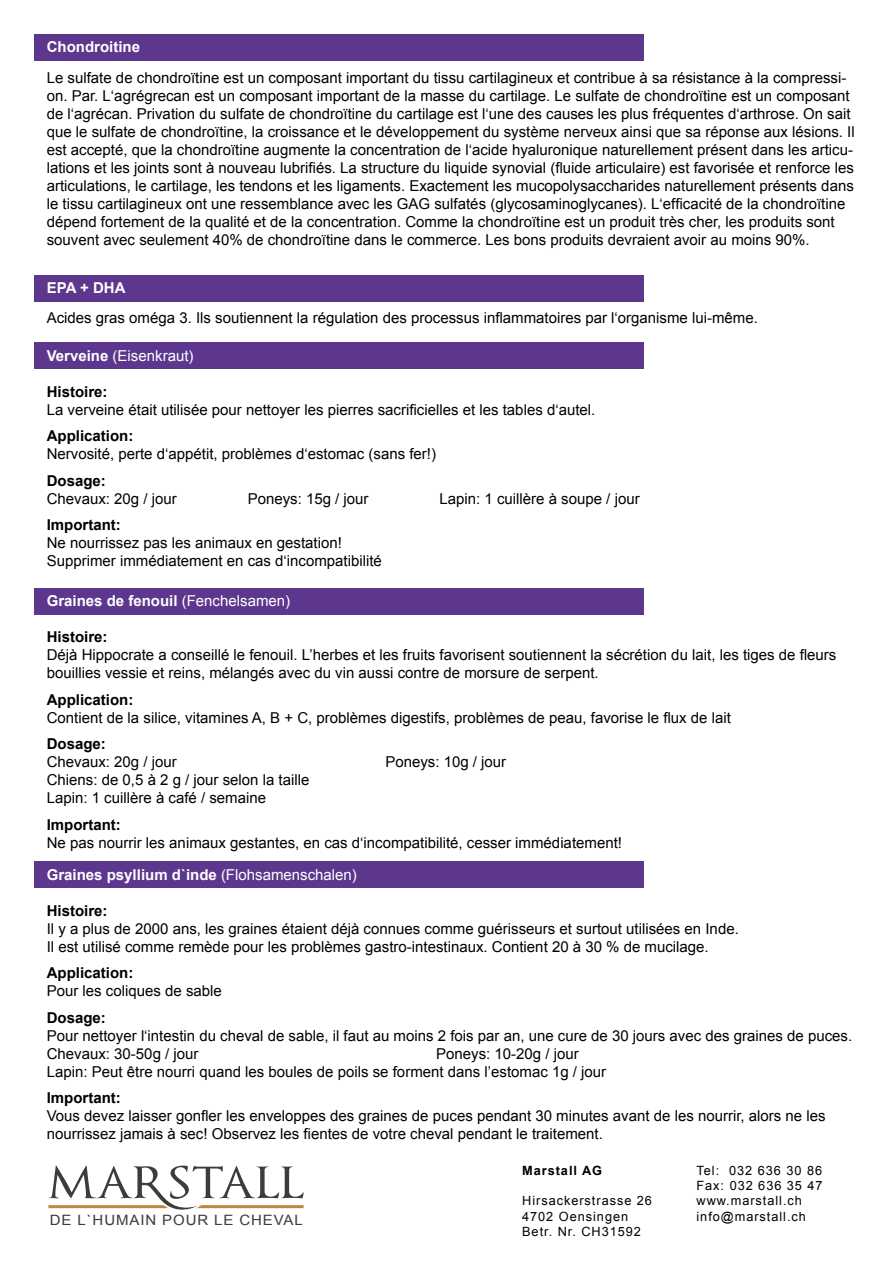
<style>
.page{position:relative;width:893px;height:1263px;background:#fff}
.page>*{position:absolute;margin:0;border:0;box-sizing:border-box;transform-origin:0 0}
.t1{font:15px/18px "Arial";color:#000}
.t2{font:700 15px "Arial";color:#000}
.t3{font:700 15px "Arial";color:#fff}
.t4{font:15px "Arial";color:#fff}
.t5{font:14.25px "Arial";letter-spacing:.06em;color:#3c3c3b;scale:1.05 1}
.t6{font:12.75px/15.3px "Arial";letter-spacing:.075em;color:#000}
.t7{font:700 12.75px "Arial";letter-spacing:.075em;color:#000}
.s1{font-weight:700}
.s2{font-weight:400}
.s3{font-weight:700;color:#fff}
.s4{color:#fff}
</style>
<div class="page">
<svg style="left:48px;top:1165px;width:256px;height:45px"></svg>
<div style="left:34px;top:34px;width:610px;height:27px;background:#5d378d"></div>
<div style="left:34px;top:275px;width:610px;height:27px;background:#5d378d"></div>
<div style="left:34px;top:342px;width:610px;height:27px;background:#5d378d"></div>
<div style="left:34px;top:588px;width:610px;height:26px;background:#5d378d"></div>
<div style="left:34px;top:861px;width:610px;height:27px;background:#5d378d"></div>
<p class="t3" style="left:47px;top:37px;width:95px">Chondroitine</p>
<p class="t1" style="left:47px;top:69px;width:809px">Le sulfate de chondroïtine est un composant important du tissu cartilagineux et contribue à sa résistance à la compressi&shy;on. Par. L‘agrégrecan est un composant important de la masse du cartilage. Le sulfate de chondroïtine est un composant de l‘agrécan. Privation du sulfate de chondroïtine du cartilage est l‘une des causes les plus fréquentes d‘arthrose. On sait que le sulfate de chondroïtine, la croissance et le développement du système nerveux ainsi que sa réponse aux lésions. Il est accepté, que la chondroïtine augmente la concentration de l‘acide hyaluronique naturellement présent dans les articu&shy;lations et les joints sont à nouveau lubrifiés. La structure du liquide synovial (fluide articulaire) est favorisée et renforce les articulations, le cartilage, les tendons et les ligaments. Exactement les mucopolysaccharides naturellement présents dans le tissu cartilagineux ont une ressemblance avec les GAG sulfatés (glycosaminoglycanes). L‘efficacité de la chondroïtine dépend fortement de la qualité et de la concentration. Comme la chondroïtine est un produit très cher, les produits sont souvent avec seulement 40% de chondroïtine dans le commerce. Les bons produits devraient avoir au moins 90%.</p>
<p class="t3" style="left:47px;top:277px;width:80px">EPA + DHA</p>
<p class="t1" style="left:47px;top:309px;width:713px">Acides gras oméga 3. Ils soutiennent la régulation des processus inflammatoires par l‘organisme lui-même.</p>
<p class="t4" style="left:47px;top:345px;width:148px"><span class="s1">Verveine</span> (Eisenkraut)</p>
<p class="t2" style="left:47px;top:381px;width:62px">Histoire:</p>
<p class="t1" style="left:47px;top:400px;width:550px">La verveine était utilisée pour nettoyer les pierres sacrificielles et les tables d‘autel.</p>
<p class="t2" style="left:47px;top:425px;width:88px">Application:</p>
<p class="t1" style="left:47px;top:445px;width:391px">Nervosité, perte d‘appétit, problèmes d‘estomac (sans fer!)</p>
<p class="t2" style="left:47px;top:470px;width:61px">Dosage:</p>
<p class="t1" style="left:47px;top:489px;width:132px">Chevaux: 20g / jour</p>
<p class="t1" style="left:248px;top:489px;width:122px">Poneys: 15g / jour</p>
<p class="t1" style="left:440px;top:489px;width:202px">Lapin: 1 cuillère à soupe / jour</p>
<p class="t2" style="left:47px;top:514px;width:76px">Important:</p>
<p class="t1" style="left:47px;top:534px;width:337px">Ne nourrissez pas les animaux en gestation!<br>Supprimer immédiatement en cas d‘incompatibilité</p>
<p class="t3" style="left:47px;top:590px;width:245px">Graines de fenouil <span class="s2">(Fenchelsamen)</span></p>
<p class="t2" style="left:47px;top:626px;width:62px">Histoire:</p>
<p class="t1" style="left:47px;top:646px;width:791px">Déjà Hippocrate a conseillé le fenouil. L’herbes et les fruits favorisent soutiennent la sécrétion du lait, les tiges de fleurs bouillies vessie et reins, mélangés avec du vin aussi contre de morsure de serpent.</p>
<p class="t2" style="left:47px;top:689px;width:88px">Application:</p>
<p class="t1" style="left:47px;top:708px;width:686px">Contient de la silice, vitamines A, B + C, problèmes digestifs, problèmes de peau, favorise le flux de lait</p>
<p class="t2" style="left:47px;top:733px;width:61px">Dosage:</p>
<p class="t1" style="left:47px;top:753px;width:132px">Chevaux: 20g / jour</p>
<p class="t1" style="left:385px;top:753px;width:122px">Poneys: 10g / jour</p>
<p class="t1" style="left:47px;top:771px;width:264px">Chiens: de 0,5 à 2 g / jour selon la taille<br>Lapin: 1 cuillère à café / semaine</p>
<p class="t2" style="left:47px;top:814px;width:76px">Important:</p>
<p class="t1" style="left:47px;top:827px;width:577px;line-height:31.7px">Ne pas nourrir les animaux gestantes, en cas d‘incompatibilité, cesser immédiatement!<br><span class="s3">Graines psyllium d`inde</span> <span class="s4">(Flohsamenschalen)</span></p>
<p class="t2" style="left:47px;top:900px;width:62px">Histoire:</p>
<p class="t1" style="left:47px;top:919px;width:694px">Il y a plus de 2000 ans, les graines étaient déjà connues comme guérisseurs et surtout utilisées en Inde.<br>Il est utilisé comme remède pour les problèmes gastro-intestinaux. Contient 20 à 30 % de mucilage.</p>
<p class="t2" style="left:47px;top:962px;width:88px">Application:</p>
<p class="t1" style="left:47px;top:982px;width:177px">Pour les coliques de sable</p>
<p class="t2" style="left:47px;top:1007px;width:61px">Dosage:</p>
<p class="t1" style="left:47px;top:1026px;width:807px">Pour nettoyer l‘intestin du cheval de sable, il faut au moins 2 fois par an, une cure de 30 jours avec des graines de puces.<br>Chevaux: 30-50g / jour</p>
<p class="t1" style="left:47px;top:1044px;width:561px;text-indent:389px">Poneys: 10-20g / jour<br>Lapin: Peut être nourri quand les boules de poils se forment dans l’estomac 1g / jour</p>
<p class="t2" style="left:47px;top:1087px;width:76px">Important:</p>
<p class="t1" style="left:47px;top:1107px;width:780px">Vous devez laisser gonfler les enveloppes des graines de puces pendant 30 minutes avant de les nourrir, alors ne les nourrissez jamais à sec! Observez les fientes de votre cheval pendant le traitement.</p>
<p class="t5" style="left:50px;top:1210px;width:243px">DE L`HUMAIN POUR LE CHEVAL</p>
<p class="t7" style="left:522px;top:1161px;width:81px">Marstall AG</p>
<p class="t6" style="left:522px;top:1193px;width:131px">Hirsackerstrasse 26<br>4702 Oensingen<br>Betr. Nr. CH31592</p>
<p class="t6" style="left:696px;top:1162px;width:128px">Tel: 032 636 30 86<br>Fax: 032 636 35 47 www.marstall.ch info@marstall.ch</p>
</div>
